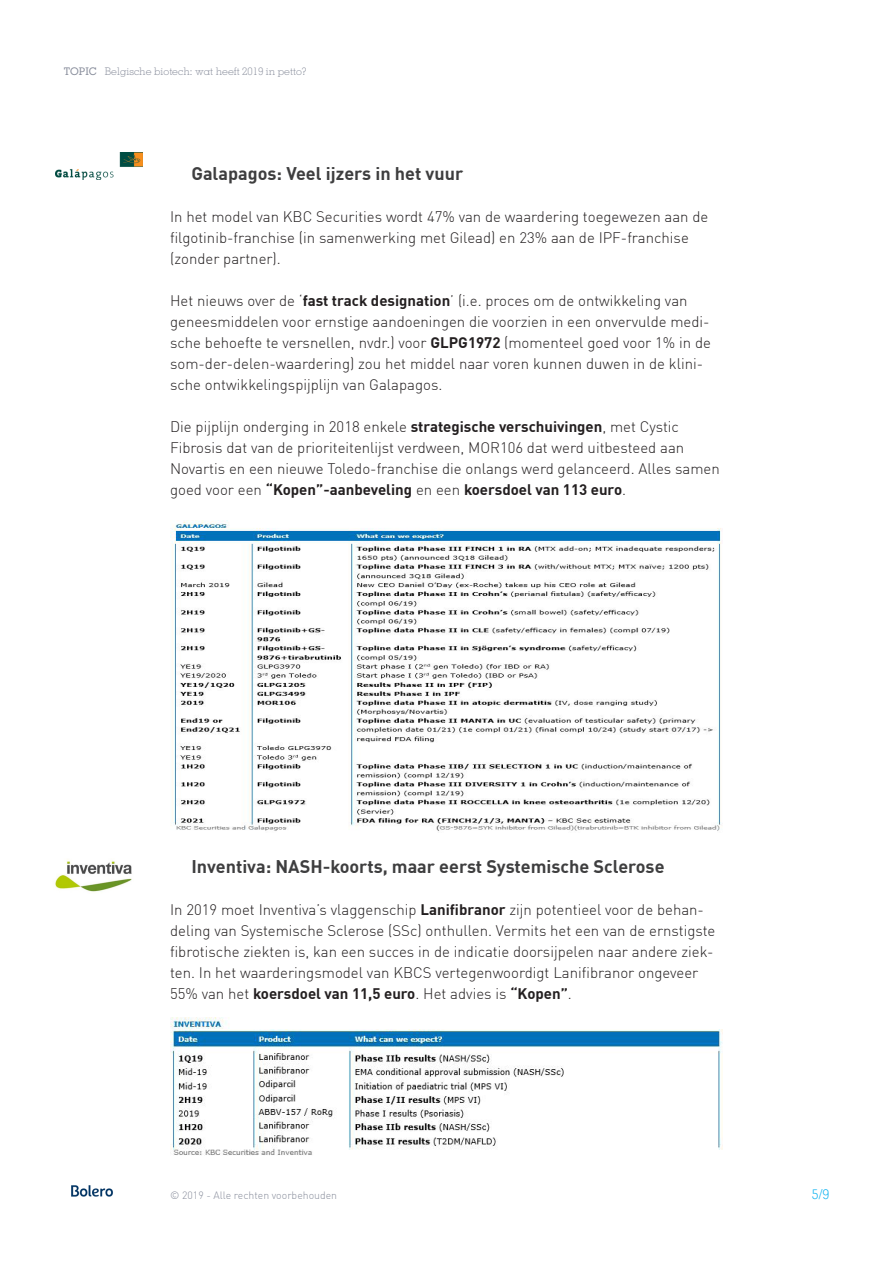
<style>
.page{position:relative;width:893px;height:1263px;background:#fff}
.page>*{position:absolute;margin:0;border:0;box-sizing:border-box;transform-origin:0 0}
.Titel-niv2-genummerd{font:700 18px "DIN Offc";color:#3e3e3f}
.Bodytekst-DIN-10pt{font:300 15px/21px "DIN Offc";color:#231f20}
.t1{font:300 13.5px "Memphis LT Std";color:#00aeef}
.t2{font:300 10.5px "Memphis LT Std";color:#8a8f9d}
.t3{font:300 10.5px "DIN Offc";color:#8a8f9d}
.s1{font-weight:500}
.s2{font-weight:700}
</style>
<div class="page">
<img style="left:71px;top:1185px;width:42px;height:12px">
<img style="left:170px;top:520px;width:552px;height:311px">
<img style="left:170px;top:1018px;width:553px;height:137px">
<img style="left:55px;top:152px;width:87px;height:27px">
<img style="left:55px;top:859px;width:77px;height:33px">
<p class="t2" style="left:64px;top:65px;width:244px"><span class="s1">TOPIC</span> Belgische biotech: wat heeft 2019 in petto?</p>
<p class="Titel-niv2-genummerd" style="left:191px;top:162px;width:273px">Galapagos: Veel ijzers in het vuur</p>
<p class="Bodytekst-DIN-10pt" style="left:170px;top:206px;width:540px">In het model van KBC Securities wordt 47% van de waardering toegewezen aan de filgotinib-franchise (in samenwerking met Gilead) en 23% aan de IPF-franchise (zonder partner).</p>
<p class="Bodytekst-DIN-10pt" style="left:170px;top:290px;width:542px">Het nieuws over de ‘<span class="s2">fast track designation</span>’ (i.e. proces om de ontwikkeling van geneesmiddelen voor ernstige aandoeningen die voorzien in een onvervulde medi&shy;sche behoefte te versnellen, nvdr.) voor <span class="s2">GLPG1972</span> (momenteel goed voor 1% in de som-der-delen-waardering) zou het middel naar voren kunnen duwen in de klini&shy;sche ontwikkelingspijplijn van Galapagos.</p>
<p class="Bodytekst-DIN-10pt" style="left:170px;top:416px;width:551px">Die pijplijn onderging in 2018 enkele <span class="s2">strategische verschuivingen</span>, met Cystic Fibrosis dat van de prioriteitenlijst verdween, MOR106 dat werd uitbesteed aan Novartis en een nieuwe Toledo-franchise die onlangs werd gelanceerd. Alles samen goed voor een <span class="s2">“Kopen”-aanbeveling</span> en een <span class="s2">koersdoel van 113 euro</span>.</p>
<p class="Titel-niv2-genummerd" style="left:191px;top:855px;width:475px">Inventiva: NASH-koorts, maar eerst Systemische Sclerose</p>
<p class="Bodytekst-DIN-10pt" style="left:170px;top:899px;width:547px">In 2019 moet Inventiva’s vlaggenschip <span class="s2">Lanifibranor</span> zijn potentieel voor de behan&shy;deling van Systemische Sclerose (SSc) onthullen. Vermits het een van de ernstigste fibrotische ziekten is, kan een succes in de indicatie doorsijpelen naar andere ziek&shy;ten. In het waarderingsmodel van KBCS vertegenwoordigt Lanifibranor ongeveer 55% van het <span class="s2">koersdoel van 11,5 euro</span>. Het advies is <span class="s2">“Kopen”</span>.</p>
<p class="t3" style="left:170px;top:1189px;width:169px">© 2019 - Alle rechten voorbehouden</p>
<p class="t1" style="left:812px;top:1186px;width:19px">5/9</p>
</div>
